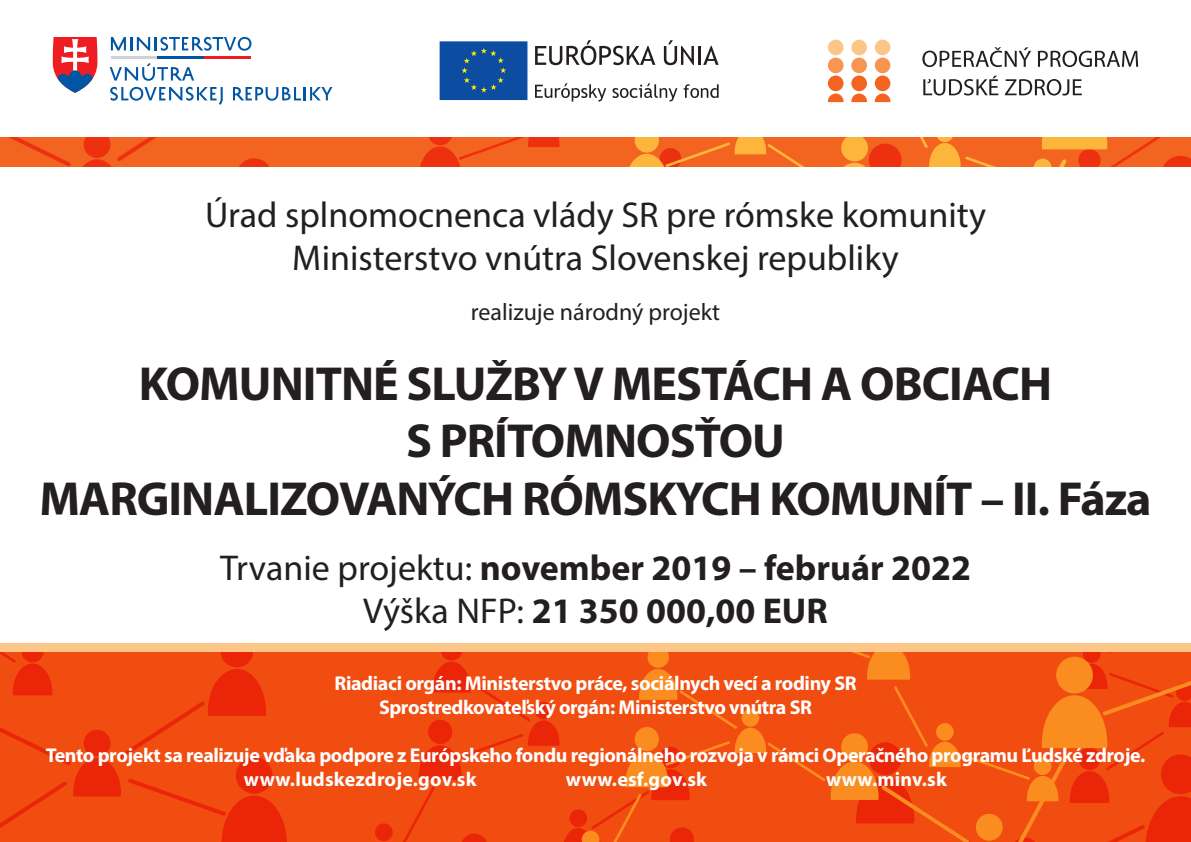
<style>
.page{position:relative;width:1191px;height:842px;background:#fff}
.page>*{position:absolute;margin:0;border:0;box-sizing:border-box;transform-origin:0 0}
.t1{font:700 48px "Myriad Pro";letter-spacing:-.02em;color:#231f20}
.t2{font:36px "Myriad Pro";color:#231f20}
.t3{font:700 36px "Myriad Pro";color:#231f20}
.t4{font:24px "Myriad Pro";color:#231f20}
.t5{font:700 20px "Myriad Pro";letter-spacing:-.02em;color:#fff}
.t6{font:700 20px "Myriad Pro";letter-spacing:.01em;color:#fff}
.s1{font-weight:400}
</style>
<div class="page">
<div style="left:0;top:643px;width:1191px;height:199px;background:#fdc689"></div>
<div style="left:0;top:652px;width:1191px;height:190px;background:#f14d11"></div>
<svg style="left:375px;top:652px;width:816px;height:190px"></svg>
<svg style="left:0;top:652px;width:287px;height:190px"></svg>
<div style="left:0;top:137px;width:1191px;height:30px;background:#f36421"></div>
<svg style="left:239px;top:158px;width:31px;height:9px"></svg>
<svg style="left:9px;top:137px;width:148px;height:30px"></svg>
<svg style="left:420px;top:137px;width:139px;height:30px"></svg>
<svg style="left:629px;top:137px;width:562px;height:30px"></svg>
<svg style="left:111px;top:37px;width:140px;height:14px"></svg>
<svg style="left:110px;top:63px;width:84px;height:18px"></svg>
<svg style="left:110px;top:87px;width:113px;height:18px"></svg>
<svg style="left:233px;top:87px;width:99px;height:14px"></svg>
<hr style="left:111px;top:56px;width:46px;height:3px;background:#d1d2d4">
<hr style="left:157px;top:56px;width:47px;height:3px;background:#0155a2">
<hr style="left:204px;top:56px;width:46px;height:3px;background:#ee1d23">
<svg style="left:53px;top:37px;width:44px;height:56px"></svg>
<svg style="left:439px;top:41px;width:88px;height:59px;background:#16539d"></svg>
<svg style="left:535px;top:40px;width:120px;height:25px"></svg>
<svg style="left:664px;top:40px;width:30px;height:25px"></svg>
<hr style="left:698px;top:46px;width:3px;height:19px;background:#231f20">
<svg style="left:703px;top:46px;width:15px;height:19px"></svg>
<svg style="left:535px;top:83px;width:71px;height:19px"></svg>
<svg style="left:612px;top:83px;width:65px;height:19px"></svg>
<svg style="left:683px;top:84px;width:35px;height:14px"></svg>
<svg style="left:922px;top:47px;width:109px;height:20px"></svg>
<svg style="left:1038px;top:51px;width:100px;height:16px"></svg>
<svg style="left:923px;top:76px;width:75px;height:20px"></svg>
<svg style="left:1005px;top:79px;width:76px;height:17px"></svg>
<div style="left:828px;top:76px;width:15px;height:15px;background:#f36421;border-radius:50%"></div>
<div style="left:851px;top:76px;width:16px;height:15px;background:#f36421;border-radius:50%"></div>
<div style="left:874px;top:76px;width:16px;height:15px;background:#f36421;border-radius:50%"></div>
<div style="left:874px;top:58px;width:16px;height:15px;background:#f79551;border-radius:50%"></div>
<div style="left:851px;top:58px;width:16px;height:15px;background:#f79551;border-radius:50%"></div>
<div style="left:828px;top:58px;width:15px;height:15px;background:#f79551;border-radius:50%"></div>
<div style="left:828px;top:40px;width:15px;height:15px;background:#fdc689;border-radius:50%"></div>
<div style="left:851px;top:40px;width:16px;height:15px;background:#fdc689;border-radius:50%"></div>
<div style="left:874px;top:40px;width:16px;height:15px;background:#fdc689;border-radius:50%"></div>
<svg style="left:828px;top:94px;width:15px;height:8px"></svg>
<svg style="left:851px;top:94px;width:16px;height:8px"></svg>
<svg style="left:874px;top:94px;width:16px;height:8px"></svg>
<p class="t2" style="left:205px;top:193px;width:782px">Úrad splnomocnenca vlády SR pre rómske komunity</p>
<p class="t2" style="left:292px;top:236px;width:608px">Ministerstvo vnútra Slovenskej republiky</p>
<p class="t4" style="left:471px;top:298px;width:251px">realizuje národný projekt</p>
<p class="t1" style="left:139px;top:352px;width:914px">KOMUNITNÉ SLUŽBY V MESTÁCH A OBCIACH</p>
<p class="t1" style="left:406px;top:410px;width:380px">S PRÍTOMNOSŤOU</p>
<p class="t1" style="left:39px;top:467px;width:1113px">MARGINALIZOVANÝCH RÓMSKYCH KOMUNÍT – II. Fáza</p>
<p class="t3" style="left:220px;top:544px;width:752px"><span class="s1">Trvanie projektu:</span> november 2019 – február 2022</p>
<p class="t3" style="left:363px;top:587px;width:466px"><span class="s1">Výška NFP:</span> 21 350 000,00 EUR</p>
<p class="t5" style="left:334px;top:670px;width:524px">Riadiaci orgán: Ministerstvo práce, sociálnych vecí a rodiny SR</p>
<p class="t5" style="left:379px;top:694px;width:434px">Sprostredkovateľský orgán: Ministerstvo vnútra SR</p>
<p class="t5" style="left:46px;top:742px;width:1101px">Tento projekt sa realizuje vďaka podpore z Európskeho fondu regionálneho rozvoja v rámci Operačného programu Ľudské zdroje.</p>
<p class="t6" style="left:244px;top:766px;width:234px">www.ludskezdroje.gov.sk</p>
<p class="t6" style="left:566px;top:766px;width:143px">www.esf.gov.sk</p>
<p class="t6" style="left:826px;top:766px;width:122px">www.minv.sk</p>
</div>
